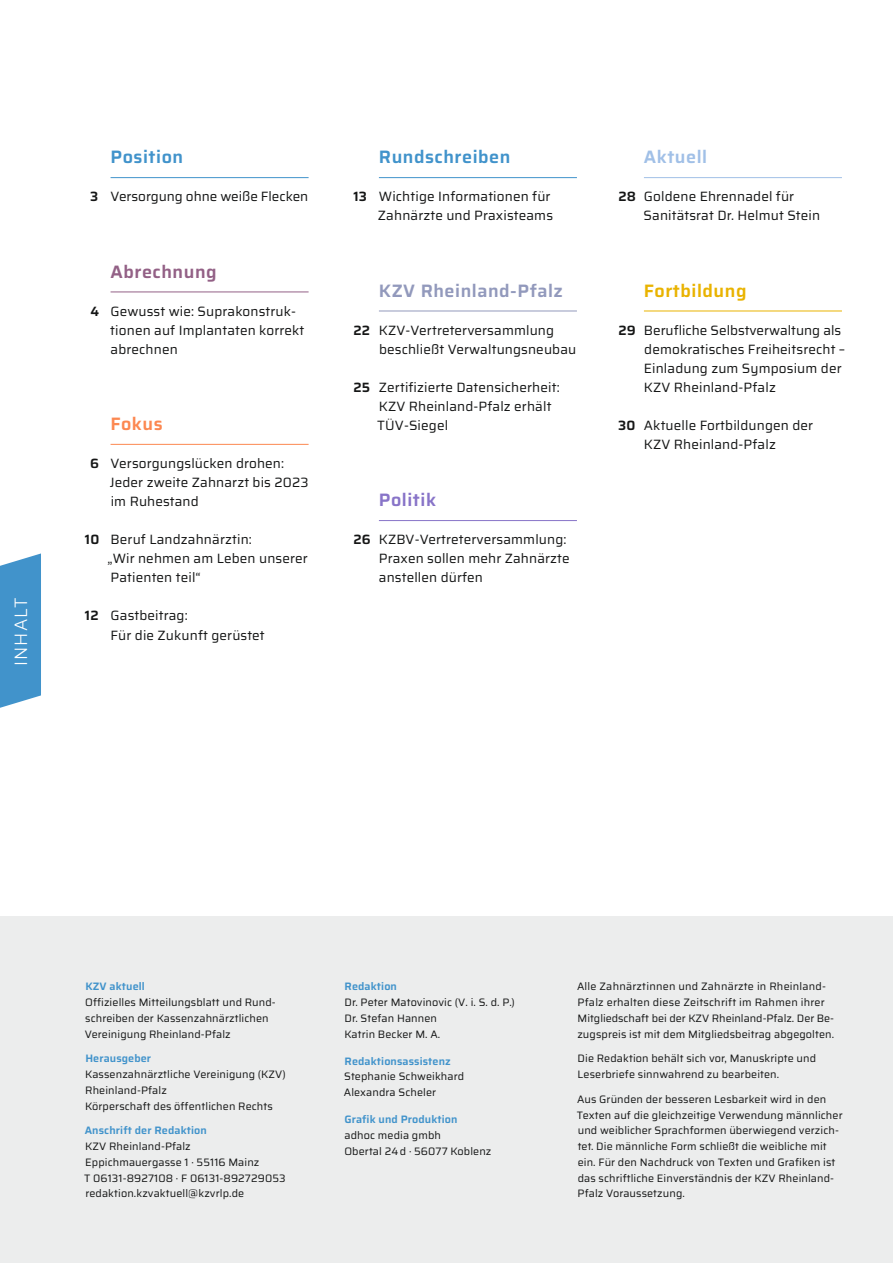
<style>
.page{position:relative;width:893px;height:1263px;background:#fff}
.page>*{position:absolute;margin:0;border:0;box-sizing:border-box;transform-origin:0 0}
.t1{font:600 18px "Saira";letter-spacing:.03em;color:#4193cb}
.t2{font:600 18px "Saira";letter-spacing:.03em;color:#9299bc}
.t3{font:600 18px "Saira";letter-spacing:.03em;color:#e9b300}
.t4{font:600 18px "Saira";letter-spacing:.03em;color:#936186}
.t5{font:600 18px "Saira";letter-spacing:.03em;color:#a1c0e7}
.t6{font:600 18px "Saira";letter-spacing:.03em;color:#8874c8}
.t7{font:300 18px "Saira";letter-spacing:.05em;color:#fff}
.t8{font:600 18px "Saira";letter-spacing:.03em;color:#fc8851}
.t9{font:13.5px/19px "Saira";letter-spacing:.01em;color:#151616}
.t10{font:10.8px/15.8px "Saira";letter-spacing:.01em;color:#151616}
.t11{font:600 10.8px "Saira";letter-spacing:.01em;color:#4193cb}
.s1{font-weight:600}
</style>
<div class="page">
<hr style="left:644px;top:177px;width:198px;height:1px;background:#a1c0e7">
<hr style="left:644px;top:311px;width:198px;height:1px;background:#e9b300">
<hr style="left:111px;top:177px;width:198px;height:1px;background:#4193cb">
<hr style="left:111px;top:292px;width:198px;height:1px;background:#936186">
<hr style="left:111px;top:444px;width:198px;height:1px;background:#fc8851">
<hr style="left:379px;top:177px;width:198px;height:1px;background:#4193cb">
<hr style="left:379px;top:311px;width:198px;height:1px;background:#9299bc">
<hr style="left:379px;top:520px;width:198px;height:1px;background:#8874c8">
<div style="left:0;top:916px;width:893px;height:347px;background:#eceded"></div>
<svg style="left:0;top:553px;width:41px;height:155px"></svg>
<h1 class="t7" style="left:7px;top:665px;width:70px;rotate:-90deg">INHALT</h1>
<h1 class="t1" style="left:111px;top:143px;width:74px">Position</h1>
<p class="t9" style="left:90px;top:187px;width:220px"><span class="s1">3</span> Versorgung ohne weiße Flecken</p>
<h1 class="t4" style="left:111px;top:257px;width:108px">Abrechnung</h1>
<p class="t9" style="left:110px;top:301px;width:196px;text-indent:-20px"><span class="s1">4</span> Gewusst wie: Suprakonstruk&shy;tionen auf Implantaten korrekt abrechnen</p>
<h1 class="t8" style="left:111px;top:410px;width:54px">Fokus</h1>
<p class="t9" style="left:110px;top:454px;width:200px;text-indent:-20px"><span class="s1">6</span> Versorgungslücken drohen:<br>Jeder zweite Zahnarzt bis 2023 im Ruhestand</p>
<p class="t9" style="left:107px;top:530px;width:202px;text-indent:-22px"><span class="s1">10</span> Beruf Landzahnärztin:<br>„Wir nehmen am Leben unserer<br>Patienten teil“</p>
<p class="t9" style="left:111px;top:606px;width:156px;text-indent:-26px"><span class="s1">12</span> Gastbeitrag:<br>Für die Zukunft gerüstet</p>
<h1 class="t1" style="left:379px;top:143px;width:133px">Rundschreiben</h1>
<p class="t9" style="left:353px;top:187px;width:201px;text-align:right"><span class="s1">13</span> Wichtige Informationen für<br>Zahnärzte und Praxisteams</p>
<h1 class="t2" style="left:379px;top:276px;width:185px">KZV Rheinland-Pfalz</h1>
<p class="t9" style="left:379px;top:320px;width:199px;text-indent:-26px"><span class="s1">22</span> KZV-Vertreterversammlung beschließt Verwaltungsneubau</p>
<p class="t9" style="left:377px;top:377px;width:184px;text-indent:-24px"><span class="s1">25</span> Zertifizierte Datensicherheit:<br>KZV Rheinland-Pfalz erhält<br>TÜV-Siegel</p>
<h1 class="t6" style="left:379px;top:486px;width:59px">Politik</h1>
<p class="t9" style="left:379px;top:530px;width:192px;text-indent:-25px"><span class="s1">26</span> KZBV-Vertreterversammlung:<br>Praxen sollen mehr Zahnärzte anstellen dürfen</p>
<h1 class="t5" style="left:644px;top:143px;width:65px">Aktuell</h1>
<p class="t9" style="left:644px;top:187px;width:178px;text-indent:-25px"><span class="s1">28</span> Goldene Ehrennadel für<br>Sanitätsrat Dr. Helmut Stein</p>
<h1 class="t3" style="left:644px;top:276px;width:104px">Fortbildung</h1>
<p class="t9" style="left:644px;top:320px;width:203px;text-indent:-25px"><span class="s1">29</span> Berufliche Selbstverwaltung als demokratisches Freiheitsrecht –<br>Einladung zum Symposium der<br>KZV Rheinland-Pfalz</p>
<p class="t9" style="left:644px;top:415px;width:171px;text-indent:-26px"><span class="s1">30</span> Aktuelle Fortbildungen der<br>KZV Rheinland-Pfalz</p>
<p class="t11" style="left:85px;top:978px;width:61px">KZV aktuell</p>
<p class="t10" style="left:85px;top:994px;width:191px">Offizielles Mitteilungsblatt und Rund&shy;schreiben der Kassenzahnärztlichen<br>Vereinigung Rheinland-Pfalz</p>
<p class="t11" style="left:85px;top:1050px;width:67px">Herausgeber</p>
<p class="t10" style="left:85px;top:1066px;width:202px">Kassenzahnärztliche Vereinigung (KZV)<br>Rheinland-Pfalz<br>Körperschaft des öffentlichen Rechts</p>
<p class="t11" style="left:85px;top:1122px;width:124px">Anschrift der Redaktion</p>
<p class="t10" style="left:84px;top:1138px;width:203px">KZV Rheinland-Pfalz<br>Eppichmauergasse 1 · 55116 Mainz<br>T 06131-8927108 · F 06131-892729053 redaktion.kzvaktuell@kzvrlp.de</p>
<p class="t11" style="left:345px;top:978px;width:54px">Redaktion</p>
<p class="t10" style="left:344px;top:994px;width:172px">Dr. Peter Matovinovic (V. i. S. d. P.)<br>Dr. Stefan Hannen<br>Katrin Becker M. A.</p>
<p class="t11" style="left:345px;top:1052px;width:108px">Redaktionsassistenz</p>
<p class="t10" style="left:344px;top:1068px;width:122px">Stephanie Schweikhard<br>Alexandra Scheler</p>
<p class="t11" style="left:344px;top:1111px;width:115px">Grafik und Produktion</p>
<p class="t10" style="left:344px;top:1127px;width:149px">adhoc media gmbh<br>Obertal 24d · 56077 Koblenz</p>
<p class="t10" style="left:577px;top:978px;width:259px">Alle Zahnärztinnen und Zahnärzte in Rheinland-Pfalz erhalten diese Zeitschrift im Rahmen ihrer Mitgliedschaft bei der KZV Rheinland-Pfalz. Der Be&shy;zugspreis ist mit dem Mitgliedsbeitrag abgegolten.</p>
<p class="t10" style="left:578px;top:1050px;width:240px">Die Redaktion behält sich vor, Manuskripte und<br>Leserbriefe sinnwahrend zu bearbeiten.</p>
<p class="t10" style="left:577px;top:1091px;width:267px">Aus Gründen der besseren Lesbarkeit wird in den Texten auf die gleichzeitige Verwendung männlicher und weiblicher Sprachformen überwiegend verzich&shy;tet. Die männliche Form schließt die weibliche mit ein. Für den Nachdruck von Texten und Grafiken ist das schriftliche Einverständnis der KZV Rheinland-Pfalz Voraussetzung.</p>
</div>
